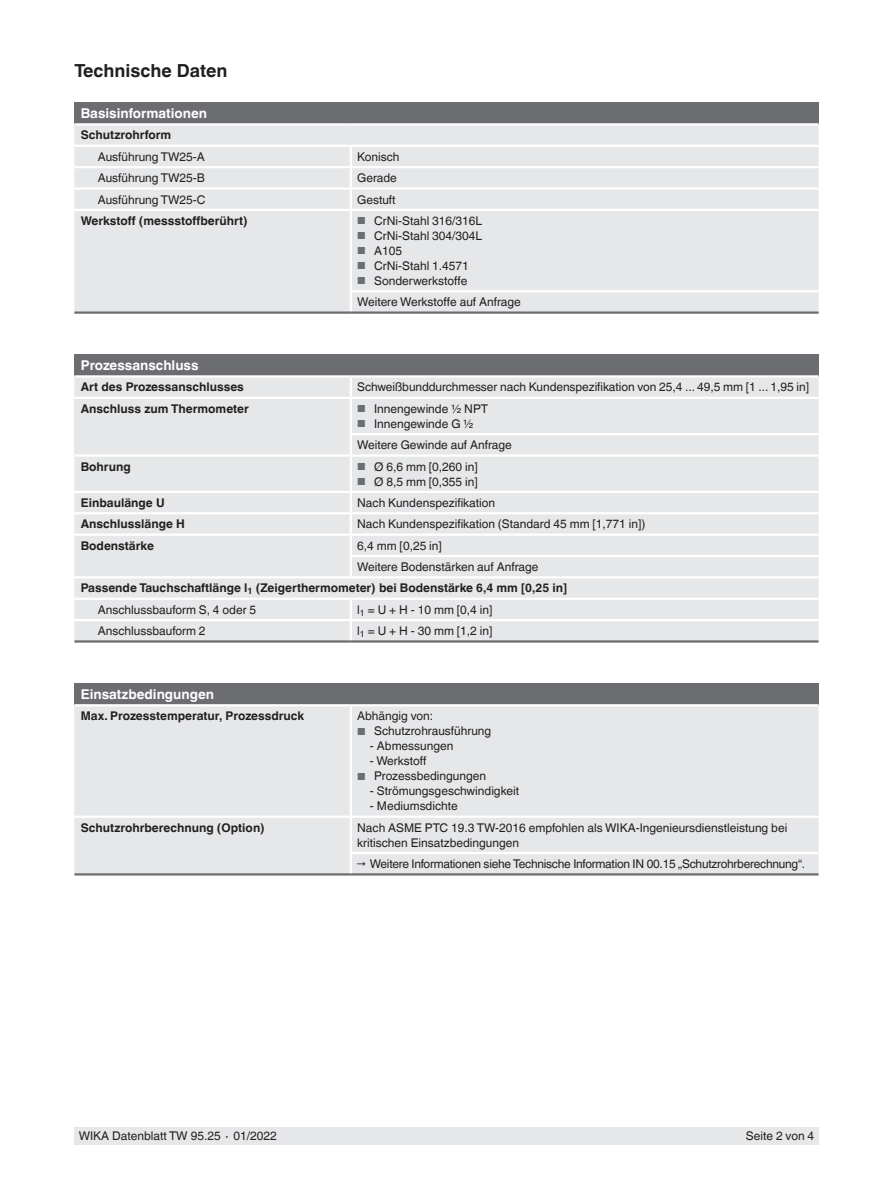
<style>
.page{position:relative;width:893px;height:1188px;background:#fff}
.page>*{position:absolute;margin:0;border:0;box-sizing:border-box;transform-origin:0 0}
.t1{font:700 18px "Helvetica World";color:#231f20}
.t2{font:700 13.5px "Helvetica World";color:#fff}
.t3{font:12px/21.3px "Helvetica World";color:#231f20}
.t4{font:700 12px "Helvetica World";color:#231f20}
.t5{font:12px "Helvetica World";letter-spacing:-.02em;color:#231f20}
.s1{font-size:10.2px;color:#6c6d70}
</style>
<div class="page">
<div style="left:74px;top:1128px;width:745px;height:17px;background:#e6e7e9"></div>
<div style="left:74px;top:102px;width:745px;height:22px;background:#6c6d70"></div>
<div style="left:74px;top:126px;width:745px;height:185px;background:#e6e7e9"></div>
<hr style="left:350px;top:290px;width:469px;height:2px;background:#fff">
<hr style="left:74px;top:166px;width:277px;height:2px;background:#fff">
<hr style="left:74px;top:187px;width:277px;height:3px;background:#fff">
<hr style="left:351px;top:166px;width:468px;height:2px;background:#fff">
<hr style="left:351px;top:187px;width:468px;height:3px;background:#fff">
<svg style="left:350px;top:147px;width:2px;height:62px"></svg>
<hr style="left:74px;top:123px;width:277px;height:3px;background:#fff">
<hr style="left:351px;top:123px;width:468px;height:3px;background:#fff">
<hr style="left:350px;top:211px;width:2px;height:79px;background:#fff">
<svg style="left:350px;top:292px;width:2px;height:19px"></svg>
<hr style="left:74px;top:209px;width:277px;height:2px;background:#fff">
<hr style="left:351px;top:209px;width:468px;height:2px;background:#fff">
<hr style="left:74px;top:311px;width:277px;height:3px;background:#6c6d70">
<hr style="left:351px;top:311px;width:468px;height:3px;background:#6c6d70">
<hr style="left:74px;top:145px;width:277px;height:2px;background:#fff">
<hr style="left:351px;top:145px;width:468px;height:2px;background:#fff">
<div style="left:74px;top:354px;width:745px;height:22px;background:#6c6d70"></div>
<div style="left:74px;top:378px;width:745px;height:262px;background:#e6e7e9"></div>
<div style="left:74px;top:398px;width:277px;height:58px;background:#e6e7e9"></div>
<svg style="left:350px;top:378px;width:2px;height:19px"></svg>
<hr style="left:74px;top:397px;width:277px;height:2px;background:#fff">
<hr style="left:351px;top:397px;width:468px;height:2px;background:#fff">
<hr style="left:350px;top:399px;width:2px;height:34px;background:#fff">
<hr style="left:350px;top:433px;width:469px;height:2px;background:#fff">
<svg style="left:350px;top:435px;width:2px;height:19px"></svg>
<hr style="left:74px;top:454px;width:277px;height:3px;background:#fff">
<hr style="left:351px;top:454px;width:468px;height:3px;background:#fff">
<hr style="left:350px;top:457px;width:2px;height:34px;background:#fff">
<hr style="left:74px;top:375px;width:277px;height:3px;background:#fff">
<hr style="left:351px;top:375px;width:468px;height:3px;background:#fff">
<hr style="left:74px;top:491px;width:277px;height:2px;background:#fff">
<hr style="left:351px;top:491px;width:468px;height:2px;background:#fff">
<svg style="left:350px;top:493px;width:2px;height:19px"></svg>
<hr style="left:74px;top:512px;width:277px;height:2px;background:#fff">
<hr style="left:351px;top:512px;width:468px;height:2px;background:#fff">
<hr style="left:350px;top:514px;width:2px;height:20px;background:#fff">
<hr style="left:351px;top:534px;width:468px;height:2px;background:#fff">
<hr style="left:350px;top:555px;width:469px;height:2px;background:#fff">
<hr style="left:351px;top:576px;width:468px;height:3px;background:#fff">
<hr style="left:74px;top:598px;width:277px;height:2px;background:#fff">
<hr style="left:351px;top:598px;width:468px;height:2px;background:#fff">
<hr style="left:74px;top:619px;width:277px;height:2px;background:#fff">
<hr style="left:351px;top:619px;width:468px;height:2px;background:#fff">
<svg style="left:350px;top:600px;width:2px;height:40px"></svg>
<hr style="left:74px;top:640px;width:277px;height:3px;background:#6c6d70">
<hr style="left:351px;top:640px;width:468px;height:3px;background:#6c6d70">
<hr style="left:74px;top:534px;width:277px;height:2px;background:#fff">
<svg style="left:350px;top:536px;width:2px;height:40px"></svg>
<hr style="left:74px;top:576px;width:277px;height:3px;background:#fff">
<div style="left:74px;top:683px;width:745px;height:22px;background:#6c6d70"></div>
<div style="left:74px;top:706px;width:745px;height:167px;background:#e6e7e9"></div>
<hr style="left:350px;top:706px;width:2px;height:110px;background:#fff">
<hr style="left:351px;top:816px;width:468px;height:2px;background:#fff">
<hr style="left:350px;top:852px;width:469px;height:2px;background:#fff">
<hr style="left:74px;top:704px;width:277px;height:2px;background:#fff">
<hr style="left:351px;top:704px;width:468px;height:2px;background:#fff">
<hr style="left:351px;top:873px;width:468px;height:3px;background:#6c6d70">
<hr style="left:74px;top:816px;width:277px;height:2px;background:#fff">
<hr style="left:350px;top:818px;width:2px;height:34px;background:#fff">
<svg style="left:350px;top:854px;width:2px;height:19px"></svg>
<hr style="left:74px;top:873px;width:277px;height:3px;background:#6c6d70">
<h1 class="t1" style="left:74px;top:60px;width:155px">Technische Daten</h1>
<p class="t2" style="left:81px;top:105px;width:128px">Basisinformationen</p>
<p class="t4" style="left:81px;top:128px;width:92px">Schutzrohrform</p>
<p class="t3" style="left:98px;top:146px;width:109px">Ausführung TW25-A</p>
<p class="t3" style="left:357px;top:146px;width:44px">Konisch</p>
<p class="t3" style="left:98px;top:167px;width:109px">Ausführung TW25-B</p>
<p class="t3" style="left:357px;top:167px;width:41px">Gerade</p>
<p class="t3" style="left:98px;top:189px;width:109px">Ausführung TW25-C</p>
<p class="t3" style="left:357px;top:189px;width:40px">Gestuft</p>
<p class="t4" style="left:81px;top:214px;width:168px">Werkstoff (messstoffberührt)</p>
<p class="t3" style="left:357px;top:210px;width:127px"><span class="s1">■</span> CrNi-Stahl 316/316L</p>
<p class="t3" style="left:357px;top:225px;width:127px"><span class="s1">■</span> CrNi-Stahl 304/304L</p>
<p class="t3" style="left:357px;top:240px;width:47px"><span class="s1">■</span> A105</p>
<p class="t3" style="left:357px;top:255px;width:113px"><span class="s1">■</span> CrNi-Stahl 1.4571</p>
<p class="t3" style="left:357px;top:270px;width:165px"><span class="s1">■</span> Sonderwerkstoffe<br>Weitere Werkstoffe auf Anfrage</p>
<p class="t2" style="left:81px;top:358px;width:119px">Prozessanschluss</p>
<p class="t4" style="left:81px;top:380px;width:165px">Art des Prozessanschlusses</p>
<p class="t3" style="left:357px;top:377px;width:453px">Schweißbunddurchmesser nach Kundenspezifikation von 25,4 ... 49,5 mm [1 ... 1,95 in]</p>
<p class="t4" style="left:81px;top:402px;width:170px">Anschluss zum Thermometer</p>
<p class="t3" style="left:357px;top:398px;width:132px"><span class="s1">■</span> Innengewinde ½ NPT</p>
<p class="t3" style="left:357px;top:413px;width:156px"><span class="s1">■</span> Innengewinde G ½<br>Weitere Gewinde auf Anfrage</p>
<p class="t4" style="left:81px;top:459px;width:51px">Bohrung</p>
<p class="t3" style="left:357px;top:456px;width:122px"><span class="s1">■</span> Ø 6,6 mm [0,260 in]</p>
<p class="t3" style="left:357px;top:471px;width:122px"><span class="s1">■</span> Ø 8,5 mm [0,355 in]</p>
<p class="t4" style="left:81px;top:496px;width:85px">Einbaulänge U</p>
<p class="t3" style="left:357px;top:492px;width:139px">Nach Kundenspezifikation</p>
<p class="t4" style="left:81px;top:517px;width:106px">Anschlusslänge H</p>
<p class="t3" style="left:357px;top:513px;width:290px">Nach Kundenspezifikation (Standard 45 mm [1,771 in])</p>
<p class="t4" style="left:81px;top:538px;width:75px">Bodenstärke</p>
<p class="t3" style="left:357px;top:535px;width:86px">6,4 mm [0,25 in]</p>
<p class="t3" style="left:357px;top:556px;width:183px">Weitere Bodenstärken auf Anfrage</p>
<p class="t4" style="left:81px;top:581px;width:488px">Passende Tauchschaftlänge l<sub>1</sub> (Zeigerthermometer) bei Bodenstärke 6,4 mm [0,25 in]</p>
<p class="t3" style="left:98px;top:599px;width:160px">Anschlussbauform S, 4 oder 5</p>
<p class="t3" style="left:357px;top:599px;width:137px">l<sub>1</sub> = U + H - 10 mm [0,4 in]</p>
<p class="t3" style="left:98px;top:620px;width:109px">Anschlussbauform 2</p>
<p class="t3" style="left:357px;top:620px;width:137px">l<sub>1</sub> = U + H - 30 mm [1,2 in]</p>
<p class="t2" style="left:81px;top:686px;width:135px">Einsatzbedingungen</p>
<p class="t4" style="left:81px;top:709px;width:225px">Max. Prozesstemperatur, Prozessdruck</p>
<p class="t3" style="left:357px;top:706px;width:78px">Abhängig von:</p>
<p class="t3" style="left:357px;top:721px;width:136px"><span class="s1">■</span> Schutzrohrausführung</p>
<p class="t3" style="left:370px;top:736px;width:85px">- Abmessungen</p>
<p class="t3" style="left:370px;top:751px;width:58px">- Werkstoff</p>
<p class="t3" style="left:357px;top:766px;width:130px"><span class="s1">■</span> Prozessbedingungen</p>
<p class="t3" style="left:370px;top:781px;width:151px">- Strömungsgeschwindigkeit</p>
<p class="t3" style="left:370px;top:796px;width:89px">- Mediumsdichte</p>
<p class="t4" style="left:81px;top:821px;width:185px">Schutzrohrberechnung (Option)</p>
<p class="t3" style="left:357px;top:820px;width:432px;line-height:15px">Nach ASME PTC 19.3 TW-2016 empfohlen als WIKA-Ingenieursdienstleistung bei kritischen Einsatzbedingungen</p>
<p class="t5" style="left:357px;top:857px;width:449px">→ Weitere Informationen siehe Technische Information IN 00.15 „Schutzrohrberechnung“.</p>
<p class="t3" style="left:79px;top:1126px;width:200px">WIKA Datenblatt TW 95.25 ∙ 01/2022</p>
<p class="t3" style="left:746px;top:1126px;width:70px">Seite 2 von 4</p>
</div>
